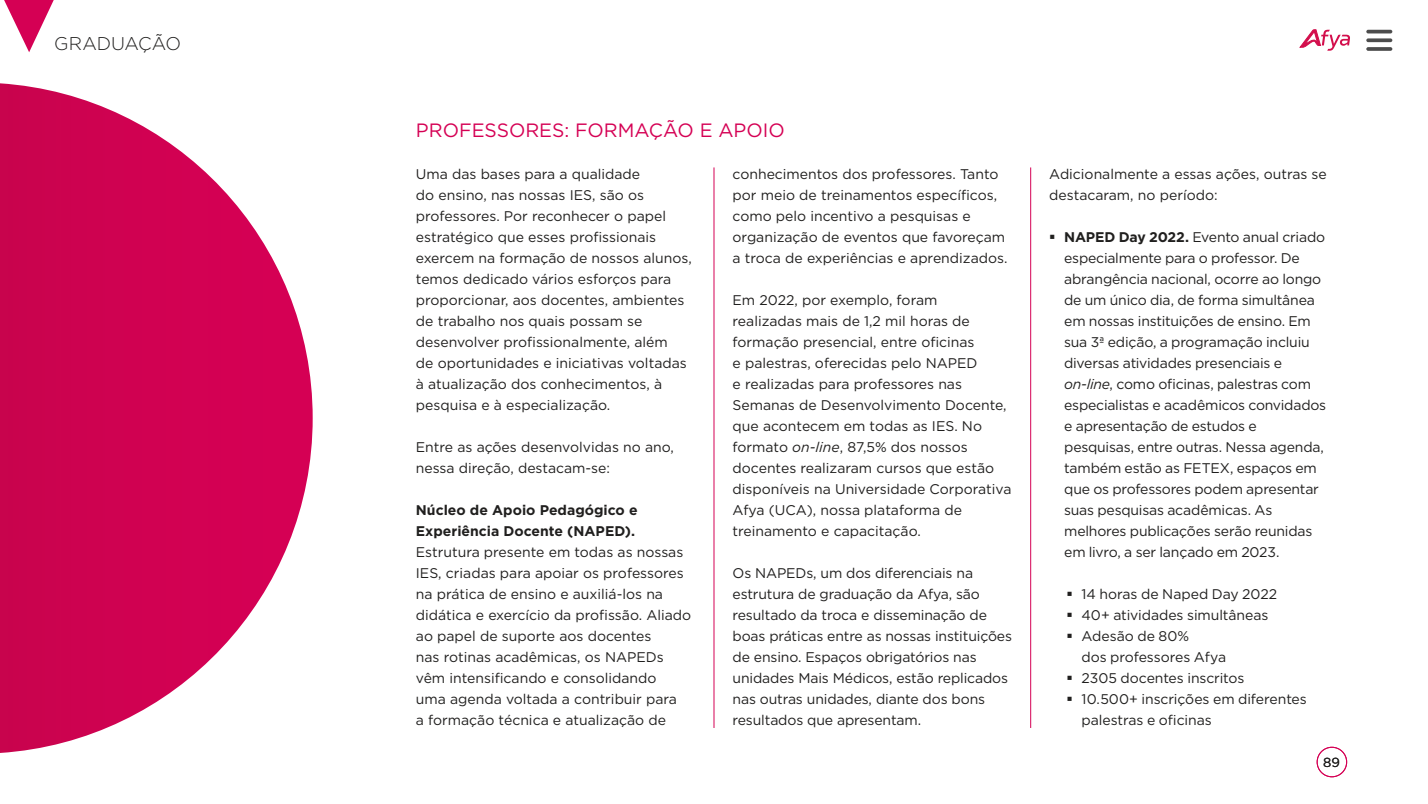
<style>
.page{position:relative;width:1428px;height:804px;background:#fff}
.page>*{position:absolute;margin:0;border:0;box-sizing:border-box;transform-origin:0 0}
.t1{font:19.25px "Gotham";color:#d50054}
.t2{font:300 18.38px "Gotham";letter-spacing:-.005em;color:#201f1e}
.t3{font:14px/21px "Gotham";color:#201f1e}
.t4{font:700 14px/21px "Gotham";color:#201f1e}
.t5{font:13.12px "Gotham";color:#201f1e}
.s1{font-style:italic}
.s2{font-weight:700}
</style>
<div class="page">
<svg style="left:4px;top:0;width:50px;height:52px"></svg>
<svg style="left:1300px;top:29px;width:50px;height:22px"></svg>
<hr style="left:714px;top:167px;width:1px;height:560px;background:#d50054">
<hr style="left:1031px;top:167px;width:1px;height:560px;background:#d50054">
<svg style="left:0;top:83px;width:313px;height:669px"></svg>
<svg style="left:1366px;top:30px;width:26px;height:21px"></svg>
<div style="left:1317px;top:746px;width:30px;height:31px;border:1px solid #d50054;border-radius:50%"></div>
<h2 class="t2" style="left:54px;top:32px;width:128px">GRADUAÇÃO</h2>
<h1 class="t1" style="left:416px;top:117px;width:370px">PROFESSORES: FORMAÇÃO E APOIO</h1>
<p class="t3" style="left:416px;top:163px;width:277px">Uma das bases para a qualidade<br>do ensino, nas nossas IES, são os professores. Por reconhecer o papel estratégico que esses profissionais exercem na formação de nossos alunos, temos dedicado vários esforços para proporcionar, aos docentes, ambientes de trabalho nos quais possam se desenvolver profissionalmente, além<br>de oportunidades e iniciativas voltadas à atualização dos conhecimentos, à pesquisa e à especialização.</p>
<p class="t3" style="left:416px;top:436px;width:260px">Entre as ações desenvolvidas no ano, nessa direção, destacam-se:</p>
<p class="t4" style="left:416px;top:499px;width:223px">Núcleo de Apoio Pedagógico e<br>Experiência Docente (NAPED).</p>
<p class="t3" style="left:416px;top:541px;width:277px">Estrutura presente em todas as nossas IES, criadas para apoiar os professores na prática de ensino e auxiliá-los na didática e exercício da profissão. Aliado ao papel de suporte aos docentes<br>nas rotinas acadêmicas, os NAPEDs vêm intensificando e consolidando<br>uma agenda voltada a contribuir para<br>a formação técnica e atualização de</p>
<p class="t3" style="left:733px;top:163px;width:276px">conhecimentos dos professores. Tanto por meio de treinamentos específicos, como pelo incentivo a pesquisas e organização de eventos que favoreçam a troca de experiências e aprendizados.</p>
<p class="t3" style="left:733px;top:289px;width:280px">Em 2022, por exemplo, foram<br>realizadas mais de 1,2 mil horas de formação presencial, entre oficinas<br>e palestras, oferecidas pelo NAPED<br>e realizadas para professores nas Semanas de Desenvolvimento Docente, que acontecem em todas as IES. No formato <span class="s1">on-line</span>, 87,5% dos nossos docentes realizaram cursos que estão disponíveis na Universidade Corporativa Afya (UCA), nossa plataforma de treinamento e capacitação.</p>
<p class="t3" style="left:733px;top:562px;width:281px">Os NAPEDs, um dos diferenciais na estrutura de graduação da Afya, são resultado da troca e disseminação de boas práticas entre as nossas instituições de ensino. Espaços obrigatórios nas unidades Mais Médicos, estão replicados nas outras unidades, diante dos bons resultados que apresentam.</p>
<p class="t3" style="left:1049px;top:163px;width:279px">Adicionalmente a essas ações, outras se destacaram, no período:</p>
<p class="t3" style="left:1064px;top:226px;width:264px;text-indent:-15px">▪ <span class="s2">NAPED Day 2022.</span> Evento anual criado especialmente para o professor. De abrangência nacional, ocorre ao longo de um único dia, de forma simultânea em nossas instituições de ensino. Em sua 3ª edição, a programação incluiu diversas atividades presenciais e <span class="s1">on-line</span>, como oficinas, palestras com especialistas e acadêmicos convidados e apresentação de estudos e pesquisas, entre outras. Nessa agenda, também estão as FETEX, espaços em que os professores podem apresentar suas pesquisas acadêmicas. As melhores publicações serão reunidas em livro, a ser lançado em 2023.</p>
<p class="t3" style="left:1067px;top:583px;width:212px">▪ 14 horas de Naped Day 2022</p>
<p class="t3" style="left:1067px;top:604px;width:203px">▪ 40+ atividades simultâneas</p>
<p class="t3" style="left:1082px;top:625px;width:146px;text-indent:-15px">▪ Adesão de 80%<br>dos professores Afya</p>
<p class="t3" style="left:1067px;top:667px;width:179px">▪ 2305 docentes inscritos</p>
<p class="t3" style="left:1082px;top:688px;width:227px;text-indent:-15px">▪ 10.500+ inscrições em diferentes palestras e oficinas</p>
<p class="t5" style="left:1323px;top:754px;width:18px">89</p>
</div>
